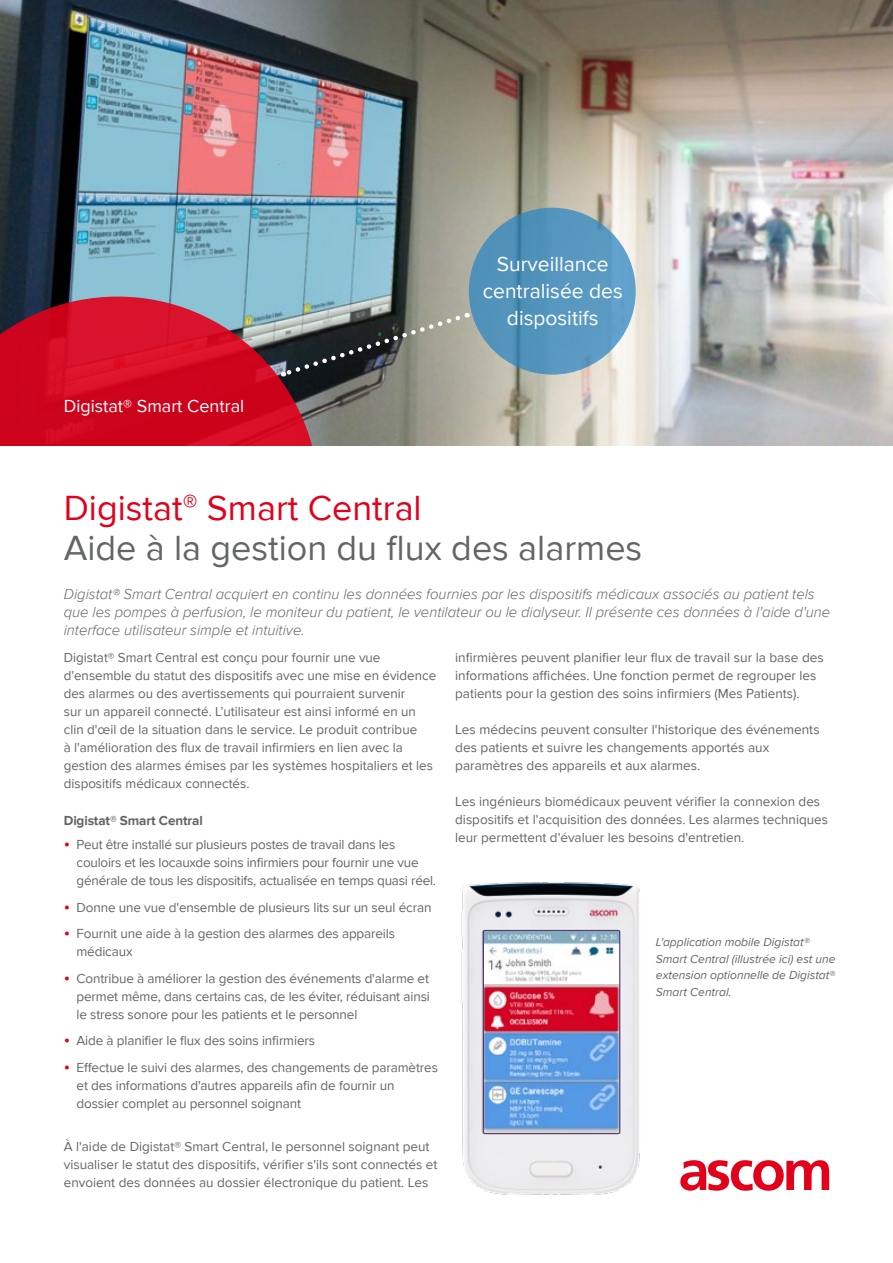
<style>
.page{position:relative;width:893px;height:1263px;background:#fff}
.page>*{position:absolute;margin:0;border:0;box-sizing:border-box;transform-origin:0 0}
.t1{font:36px/40.5px "Proxima Nova";color:#646567}
.t2{font:21px/27px "Proxima Nova";color:#fff;text-align:center}
.t3{font:18px "Proxima Nova";color:#fff}
.t4{font:italic 300 15px/18px "Proxima Nova";color:#646567}
.t5{font:13.5px/18px "Proxima Nova";color:#646567}
.t6{font:700 13.5px "Proxima Nova";letter-spacing:-.01em;color:#646567}
.t7{font:italic 12px/16.5px "Proxima Nova";color:#646567}
.s1{color:#e2001a}
.s2{font-size:30px;color:#e2001a}
.s3{font-size:18px;color:#e2001a}
</style>
<div class="page">
<img style="left:461px;top:882px;width:179px;height:313px">
<img style="left:0;top:0;width:893px;height:445px">
<svg style="left:0;top:297px;width:319px;height:148px;background:#c11c32"></svg>
<svg style="left:282px;top:312px;width:186px;height:66px;background:#636763"></svg>
<svg style="left:469px;top:208px;width:167px;height:167px;background:#5595be"></svg>
<svg style="left:680px;top:1160px;width:149px;height:31px"></svg>
<img style="left:485px;top:932px;width:133px;height:200px">
<div style="left:483px;top:930px;width:137px;height:204px;border:1px solid #5d3370;border-radius:2px"></div>
<h3 class="t3" style="left:64px;top:395px;width:182px">Digistat® Smart Central</h3>
<h2 class="t2" style="left:483px;top:250px;width:141px">Surveillance centralisée des dispositifs</h2>
<h1 class="t1" style="left:64px;top:488px;width:580px"><span class="s1">Digistat</span><span class="s2">®</span> <span class="s1">Smart Central<br></span>Aide à la gestion du flux des alarmes</h1>
<p class="t4" style="left:64px;top:585px;width:768px">Digistat® Smart Central acquiert en continu les données fournies par les dispositifs médicaux associés au patient tels que les pompes à perfusion, le moniteur du patient, le ventilateur ou le dialyseur. Il présente ces données à l'aide d'une interface utilisateur simple et intuitive.</p>
<p class="t5" style="left:64px;top:648px;width:374px">Digistat® Smart Central est conçu pour fournir une vue d'ensemble du statut des dispositifs avec une mise en évidence des alarmes ou des avertissements qui pourraient survenir<br>sur un appareil connecté. L’utilisateur est ainsi informé en un clin d'œil de la situation dans le service. Le produit contribue<br>à l'amélioration des flux de travail infirmiers en lien avec la gestion des alarmes émises par les systèmes hospitaliers et les dispositifs médicaux connectés.</p>
<p class="t6" style="left:64px;top:813px;width:141px">Digistat® Smart Central</p>
<p class="t5" style="left:77px;top:836px;width:361px;text-indent:-13px"><span class="s3">•</span> Peut être installé sur plusieurs postes de travail dans les couloirs et les locauxde soins infirmiers pour fournir une vue générale de tous les dispositifs, actualisée en temps quasi réel.</p>
<p class="t5" style="left:64px;top:899px;width:369px"><span class="s3">•</span> Donne une vue d'ensemble de plusieurs lits sur un seul écran</p>
<p class="t5" style="left:77px;top:925px;width:320px;text-indent:-13px"><span class="s3">•</span> Fournit une aide à la gestion des alarmes des appareils médicaux</p>
<p class="t5" style="left:77px;top:970px;width:355px;text-align:justify;text-indent:-13px"><span class="s3">•</span> Contribue à améliorer la gestion des événements d'alarme et permet même, dans certains cas, de les éviter, réduisant ainsi le stress sonore pour les patients et le personnel</p>
<p class="t5" style="left:64px;top:1032px;width:253px"><span class="s3">•</span> Aide à planifier le flux des soins infirmiers</p>
<p class="t5" style="left:77px;top:1059px;width:363px;text-indent:-13px"><span class="s3">•</span> Effectue le suivi des alarmes, des changements de paramètres et des informations d'autres appareils afin de fournir un dossier complet au personnel soignant</p>
<p class="t5" style="left:64px;top:1138px;width:375px">À l'aide de Digistat® Smart Central, le personnel soignant peut visualiser le statut des dispositifs, vérifier s'ils sont connectés et envoient des données au dossier électronique du patient. Les</p>
<p class="t5" style="left:455px;top:648px;width:370px">infirmières peuvent planifier leur flux de travail sur la base des informations affichées. Une fonction permet de regrouper les patients pour la gestion des soins infirmiers (Mes Patients).</p>
<p class="t5" style="left:455px;top:720px;width:366px">Les médecins peuvent consulter l'historique des événements des patients et suivre les changements apportés aux paramètres des appareils et aux alarmes.</p>
<p class="t5" style="left:455px;top:792px;width:374px">Les ingénieurs biomédicaux peuvent vérifier la connexion des dispositifs et l'acquisition des données. Les alarmes techniques leur permettent d'évaluer les besoins d'entretien.</p>
<p class="t7" style="left:656px;top:934px;width:181px">L'application mobile Digistat®<br>Smart Central (illustrée ici) est une extension optionnelle de Digistat®<br>Smart Central.</p>
</div>
